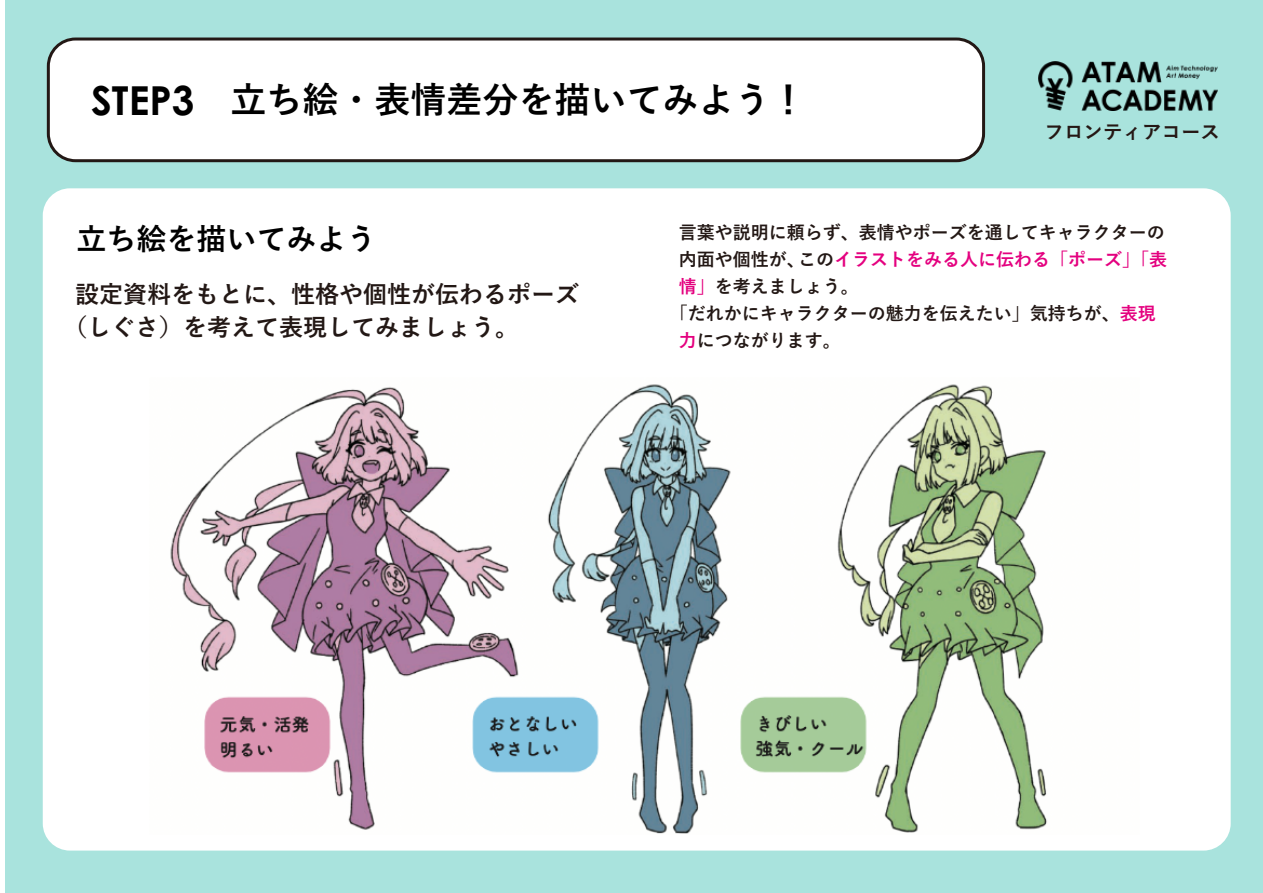
<style>
.page{position:relative;width:1263px;height:893px;background:#fff}
.page>*{position:absolute;margin:0;border:0;box-sizing:border-box;transform-origin:0 0}
.t1{font:700 36px "Yu Go";color:#000}
.t2{font:700 30px "Yu Go";color:#000}
.t3{font:700 24px/33px "Yu Go";color:#231815}
.t4{font:700 19.5px "Yu Go";color:#251714}
.t5{font:700 18px "Yu Go";color:#231815}
.t6{font:700 18px "Yu Go";color:#e4007f}
.s1{font-family:"Century Gothic Pro";font-size:39.9px}
.s2{font-family:"Century Gothic Pro";font-size:40.35px}
.s3{color:#231815}
.s4{color:#e4007f}
</style>
<div class="page">
<div style="left:5px;top:0;width:1258px;height:892px;background:#a9e3dd"></div>
<div style="left:43px;top:188px;width:1188px;height:663px;background:#fff;border-radius:27px"></div>
<div style="left:48px;top:39px;width:935px;height:122px;background:#fff;border-radius:27px"></div>
<div style="left:47px;top:38px;width:938px;height:124px;border:3px solid #231815;border-radius:27px"></div>
<img style="left:1038px;top:61px;width:180px;height:50px">
<img style="left:170px;top:384px;width:877px;height:450px">
<h1 class="t1" style="left:91px;top:80px;width:717px"><span class="s1">STEP</span><span class="s2">3</span>　立ち絵・表情差分を描いてみよう！</h1>
<p class="t4" style="left:1044px;top:121px;width:177px">フロンティアコース</p>
<h2 class="t2" style="left:76px;top:222px;width:301px">立ち絵を描いてみよう</h2>
<h3 class="t3" style="left:63px;top:279px;width:518px;text-indent:12px">設定資料をもとに、性格や個性が伝わるポーズ（しぐさ）を考えて表現してみましょう。</h3>
<p class="t5" style="left:679px;top:222px;width:488px">言葉や説明に頼らず、表情やポーズを通してキャラクターの</p>
<p class="t6" style="left:679px;top:249px;width:490px"><span class="s3">内面や個性が、この</span>イラストをみる人に伝わる「ポーズ」「表</p>
<p class="t5" style="left:679px;top:276px;width:182px"><span class="s4">情」</span>を考えましょう。</p>
<p class="t5" style="left:670px;top:303px;width:488px">「だれかにキャラクターの魅力を伝えたい」気持ちが、<span class="s4">表現</span></p>
<p class="t5" style="left:679px;top:330px;width:164px"><span class="s4">力</span>につながります。</p>
</div>
